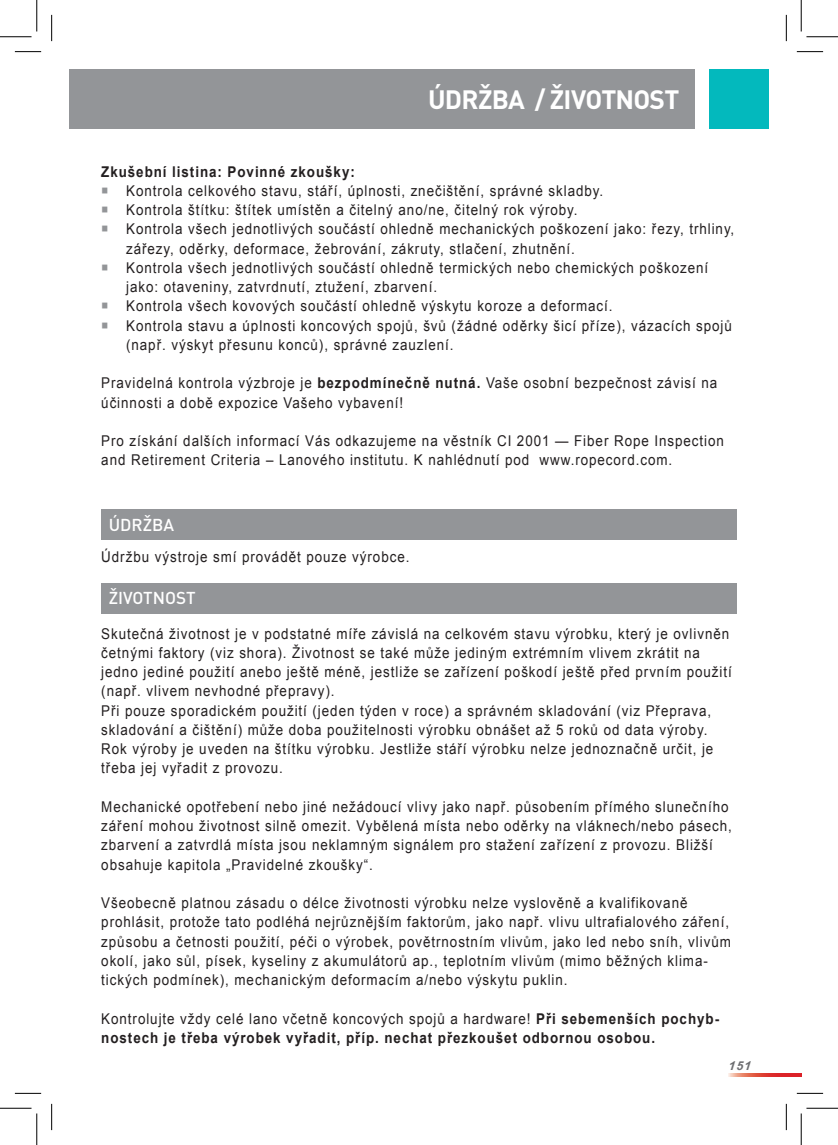
<style>
.page{position:relative;width:838px;height:1145px;background:#fff}
.page>*{position:absolute;margin:0;border:0;box-sizing:border-box;transform-origin:0 0}
.t1{font:700 26.25px "DIN";letter-spacing:-.03em;color:#fff}
.t2{font:500 16.97px "DIN";color:#fff}
.t3{font:14.88px/19.2px "Arial";letter-spacing:.07em;color:#231f20;scale:.9 1}
.t4{font:700 14.88px/19.2px "Arial";letter-spacing:.07em;color:#231f20;scale:.9 1}
.t5{font:italic 700 12.25px "Arial";color:#6c6d70}
.s1{color:#939598}
.s2{font-weight:700}
.s3{font-weight:400}
</style>
<div class="page">
<svg style="left:728px;top:1074px;width:73px;height:2px"></svg>
<div style="left:69px;top:69px;width:625px;height:60px;background:#939598"></div>
<div style="left:709px;top:69px;width:59px;height:60px;background:#03b9bd"></div>
<div style="left:101px;top:509px;width:635px;height:31px;background:#939598"></div>
<div style="left:101px;top:583px;width:635px;height:31px;background:#939598"></div>
<svg style="left:15px;top:51px;width:26px;height:1px"></svg>
<svg style="left:796px;top:51px;width:27px;height:1px"></svg>
<svg style="left:15px;top:1093px;width:26px;height:1px"></svg>
<svg style="left:796px;top:1093px;width:27px;height:1px"></svg>
<svg style="left:51px;top:15px;width:1px;height:26px"></svg>
<svg style="left:51px;top:1104px;width:1px;height:26px"></svg>
<svg style="left:786px;top:15px;width:1px;height:26px"></svg>
<svg style="left:786px;top:1104px;width:1px;height:26px"></svg>
<hr style="left:0;top:36px;width:32px;height:1px;background:#000">
<hr style="left:806px;top:36px;width:31px;height:1px;background:#000">
<hr style="left:0;top:1108px;width:32px;height:1px;background:#000">
<hr style="left:806px;top:1108px;width:31px;height:1px;background:#000">
<hr style="left:36px;top:0;width:1px;height:31px;background:#000">
<hr style="left:36px;top:1113px;width:1px;height:32px;background:#000">
<hr style="left:800px;top:0;width:1px;height:31px;background:#000">
<hr style="left:800px;top:1113px;width:1px;height:32px;background:#000">
<h1 class="t1" style="left:428px;top:82px;width:253px">ÚDRŽBA / ŽIVOTNOST</h1>
<p class="t4" style="left:101px;top:162px;width:283px">Zkušební listina: Povinné zkoušky:</p>
<p class="t3" style="left:101px;top:181px;width:559px"><span class="s1">○</span> Kontrola celkového stavu, stáří, úplnosti, znečištění, správné skladby.</p>
<p class="t3" style="left:101px;top:200px;width:530px"><span class="s1">○</span> Kontrola štítku: štítek umístěn a čitelný ano/ne, čitelný rok výroby.</p>
<p class="t3" style="left:126px;top:220px;width:677px;text-indent:-25px"><span class="s1">○</span> Kontrola všech jednotlivých součástí ohledně mechanických poškození jako: řezy, trhliny, zářezy, oděrky, deformace, žebrování, zákruty, stlačení, zhutnění.</p>
<p class="t3" style="left:126px;top:258px;width:648px;text-indent:-25px"><span class="s1">○</span> Kontrola všech jednotlivých součástí ohledně termických nebo chemických poškození jako: otaveniny, zatvrdnutí, ztužení, zbarvení.</p>
<p class="t3" style="left:101px;top:297px;width:569px"><span class="s1">○</span> Kontrola všech kovových součástí ohledně výskytu koroze a deformací.</p>
<p class="t3" style="left:126px;top:316px;width:674px;text-indent:-25px"><span class="s1">○</span> Kontrola stavu a úplnosti koncových spojů, švů (žádné oděrky šicí příze), vázacích spojů (např. výskyt přesunu konců), správné zauzlení.</p>
<p class="t3" style="left:101px;top:374px;width:686px">Pravidelná kontrola výzbroje je <span class="s2">bezpodmínečně nutná.</span> Vaše osobní bezpečnost závisí na účinnosti a době expozice Vašeho vybavení!</p>
<p class="t3" style="left:101px;top:431px;width:693px">Pro získání dalších informací Vás odkazujeme na věstník CI 2001 — Fiber Rope Inspection and Retirement Criteria – Lanového institutu. K nahlédnutí pod www.ropecord.com.</p>
<p class="t2" style="left:109px;top:513px;width:67px">ÚDRŽBA</p>
<p class="t3" style="left:101px;top:547px;width:344px">Údržbu výstroje smí provádět pouze výrobce.</p>
<p class="t2" style="left:109px;top:587px;width:88px">ŽIVOTNOST</p>
<p class="t3" style="left:101px;top:624px;width:702px">Skutečná životnost je v podstatné míře závislá na celkovém stavu výrobku, který je ovlivněn četnými faktory (viz shora). Životnost se také může jediným extrémním vlivem zkrátit na jedno jediné použití anebo ještě méně, jestliže se zařízení poškodí ještě před prvním použití (např. vlivem nevhodné přepravy).<br>Při pouze sporadickém použití (jeden týden v roce) a správném skladování (viz Přeprava, skladování a čištění) může doba použitelnosti výrobku obnášet až 5 roků od data výroby.<br>Rok výroby je uveden na štítku výrobku. Jestliže stáří výrobku nelze jednoznačně určit, je třeba jej vyřadit z provozu.</p>
<p class="t3" style="left:101px;top:797px;width:702px">Mechanické opotřebení nebo jiné nežádoucí vlivy jako např. působením přímého slunečního záření mohou životnost silně omezit. Vybělená místa nebo oděrky na vláknech/nebo pásech, zbarvení a zatvrdlá místa jsou neklamným signálem pro stažení zařízení z provozu. Bližší obsahuje kapitola „Pravidelné zkoušky“.</p>
<p class="t3" style="left:101px;top:893px;width:701px">Všeobecně platnou zásadu o délce životnosti výrobku nelze vyslověně a kvalifikovaně prohlásit, protože tato podléhá nejrůznějším faktorům, jako např. vlivu ultrafialového záření, způsobu a četnosti použití, péči o výrobek, povětrnostním vlivům, jako led nebo sníh, vlivům okolí, jako sůl, písek, kyseliny z akumulátorů ap., teplotním vlivům (mimo běžných klima&shy;tických podmínek), mechanickým deformacím a/nebo výskytu puklin.</p>
<p class="t4" style="left:101px;top:1009px;width:688px"><span class="s3">Kontrolujte vždy celé lano včetně koncových spojů a hardware!</span> Při sebemenších pochyb&shy;nostech je třeba výrobek vyřadit, příp. nechat přezkoušet odbornou osobou.</p>
<p class="t5" style="left:728px;top:1058px;width:26px">151</p>
</div>
